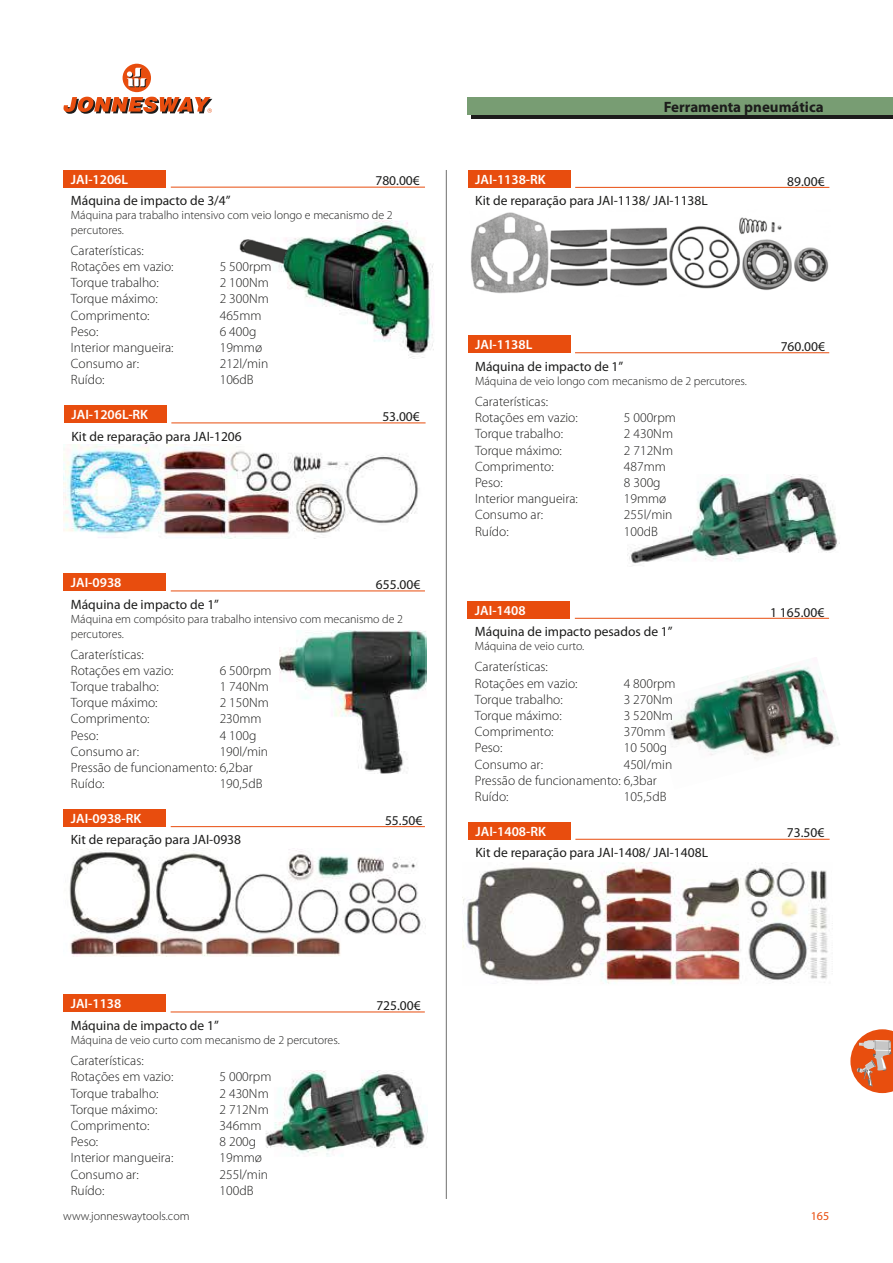
<style>
.page{position:relative;width:893px;height:1263px;background:#fff}
.page>*{position:absolute;margin:0;border:0;box-sizing:border-box;transform-origin:0 0}
.t1{font:700 15px "Myriad Pro";color:#1c1c1b}
.t2{font:300 13.5px/16.2px "Myriad Pro";color:#1c1c1b}
.t3{font:13.5px "Myriad Pro";color:#1c1c1b}
.t4{font:600 13.5px "Myriad Pro";color:#fff}
.t5{font:300 12px/14.4px "Myriad Pro";color:#1c1c1b}
.t6{font:12px "Myriad Pro";color:#e84d0e}
</style>
<div class="page">
<hr style="left:446px;top:170px;width:1px;height:1029px;background:#6f6f6e">
<div style="left:123px;top:64px;width:28px;height:28px;background:#e84d0e;border-radius:50%"></div>
<svg style="left:63px;top:97px;width:149px;height:17px"></svg>
<svg style="left:127px;top:68px;width:20px;height:19px"></svg>
<div style="left:472px;top:102px;width:421px;height:17px;background:#1c1c1b"></div>
<div style="left:467px;top:98px;width:426px;height:17px;background:#789d73"></div>
<div style="left:64px;top:170px;width:102px;height:17px;background:#e84d0e"></div>
<hr style="left:171px;top:187px;width:254px;height:1px;background:#e84d0e">
<div style="left:64px;top:406px;width:102px;height:17px;background:#e84d0e"></div>
<hr style="left:171px;top:423px;width:255px;height:1px;background:#e84d0e">
<div style="left:64px;top:574px;width:102px;height:17px;background:#e84d0e"></div>
<hr style="left:171px;top:591px;width:254px;height:1px;background:#e84d0e">
<div style="left:64px;top:809px;width:102px;height:17px;background:#e84d0e"></div>
<hr style="left:171px;top:826px;width:254px;height:1px;background:#e84d0e">
<div style="left:64px;top:995px;width:102px;height:17px;background:#e84d0e"></div>
<hr style="left:171px;top:1012px;width:254px;height:1px;background:#e84d0e">
<div style="left:468px;top:170px;width:102px;height:17px;background:#e84d0e"></div>
<hr style="left:575px;top:187px;width:254px;height:1px;background:#e84d0e">
<div style="left:468px;top:601px;width:102px;height:17px;background:#e84d0e"></div>
<hr style="left:575px;top:618px;width:254px;height:1px;background:#e84d0e">
<div style="left:468px;top:822px;width:102px;height:17px;background:#e84d0e"></div>
<hr style="left:575px;top:839px;width:255px;height:1px;background:#e84d0e">
<div style="left:468px;top:336px;width:102px;height:17px;background:#e84d0e"></div>
<hr style="left:575px;top:352px;width:254px;height:1px;background:#e84d0e">
<svg style="left:850px;top:1029px;width:43px;height:64px"></svg>
<img style="left:278px;top:221px;width:156px;height:137px">
<img style="left:280px;top:630px;width:147px;height:143px">
<img style="left:265px;top:1070px;width:162px;height:87px">
<img style="left:628px;top:475px;width:212px;height:91px">
<img style="left:667px;top:665px;width:173px;height:95px">
<img style="left:239px;top:235px;width:49px;height:30px">
<img style="left:471px;top:212px;width:358px;height:82px">
<img style="left:63px;top:444px;width:356px;height:94px">
<img style="left:69px;top:849px;width:354px;height:108px">
<img style="left:463px;top:863px;width:370px;height:121px">
<p class="t4" style="left:71px;top:171px;width:59px">JAI-1206L</p>
<p class="t3" style="left:375px;top:172px;width:46px">780.00€</p>
<p class="t3" style="left:71px;top:192px;width:161px">Máquina de impacto de 3/4”</p>
<p class="t5" style="left:71px;top:208px;width:323px">Máquina para trabalho intensivo com veio longo e mecanismo de 2 percutores.</p>
<p class="t2" style="left:71px;top:242px;width:104px">Caraterísticas:<br>Rotações em vazio:</p>
<p class="t2" style="left:220px;top:259px;width:53px">5 500rpm</p>
<p class="t2" style="left:71px;top:275px;width:89px">Torque trabalho:</p>
<p class="t2" style="left:220px;top:275px;width:51px">2 100Nm</p>
<p class="t2" style="left:71px;top:291px;width:88px">Torque máximo:</p>
<p class="t2" style="left:220px;top:291px;width:51px">2 300Nm</p>
<p class="t2" style="left:71px;top:307px;width:80px">Comprimento:</p>
<p class="t2" style="left:220px;top:307px;width:43px">465mm</p>
<p class="t2" style="left:71px;top:323px;width:29px">Peso:</p>
<p class="t2" style="left:220px;top:323px;width:38px">6 400g</p>
<p class="t2" style="left:71px;top:340px;width:104px">Interior mangueira:</p>
<p class="t2" style="left:220px;top:340px;width:44px">19mmø</p>
<p class="t2" style="left:71px;top:356px;width:70px">Consumo ar:</p>
<p class="t2" style="left:220px;top:356px;width:50px">212l/min</p>
<p class="t2" style="left:71px;top:372px;width:35px">Ruído:</p>
<p class="t2" style="left:220px;top:372px;width:35px">106dB</p>
<p class="t4" style="left:71px;top:406px;width:78px">JAI-1206L-RK</p>
<p class="t3" style="left:71px;top:428px;width:172px">Kit de reparação para JAI-1206</p>
<p class="t4" style="left:71px;top:574px;width:52px">JAI-0938</p>
<p class="t3" style="left:382px;top:408px;width:39px">53.00€</p>
<p class="t3" style="left:376px;top:576px;width:46px">655.00€</p>
<p class="t3" style="left:71px;top:596px;width:150px">Máquina de impacto de 1”</p>
<p class="t5" style="left:71px;top:612px;width:334px">Máquina em compósito para trabalho intensivo com mecanismo de 2 percutores.</p>
<p class="t2" style="left:71px;top:646px;width:104px">Caraterísticas:<br>Rotações em vazio:</p>
<p class="t2" style="left:220px;top:662px;width:53px">6 500rpm</p>
<p class="t2" style="left:71px;top:678px;width:89px">Torque trabalho:</p>
<p class="t2" style="left:220px;top:678px;width:51px">1 740Nm</p>
<p class="t2" style="left:71px;top:695px;width:88px">Torque máximo:</p>
<p class="t2" style="left:220px;top:695px;width:51px">2 150Nm</p>
<p class="t2" style="left:71px;top:711px;width:80px">Comprimento:</p>
<p class="t2" style="left:220px;top:711px;width:43px">230mm</p>
<p class="t2" style="left:71px;top:727px;width:29px">Peso:</p>
<p class="t2" style="left:220px;top:727px;width:38px">4 100g</p>
<p class="t2" style="left:71px;top:743px;width:70px">Consumo ar:</p>
<p class="t2" style="left:71px;top:743px;width:199px;text-indent:149px">190l/min<br>Pressão de funcionamento: 6,2bar<br>Ruído:</p>
<p class="t2" style="left:220px;top:776px;width:44px">190,5dB</p>
<p class="t4" style="left:71px;top:810px;width:72px">JAI-0938-RK</p>
<p class="t3" style="left:71px;top:831px;width:172px">Kit de reparação para JAI-0938</p>
<p class="t3" style="left:385px;top:812px;width:39px">55.50€</p>
<p class="t4" style="left:475px;top:171px;width:72px">JAI-1138-RK</p>
<p class="t1" style="left:664px;top:98px;width:162px">Ferramenta pneumática</p>
<p class="t3" style="left:787px;top:173px;width:39px">89.00€</p>
<p class="t3" style="left:475px;top:192px;width:234px">Kit de reparação para JAI-1138/ JAI-1138L</p>
<p class="t4" style="left:475px;top:336px;width:59px">JAI-1138L</p>
<p class="t3" style="left:475px;top:358px;width:150px">Máquina de impacto de 1”</p>
<p class="t5" style="left:475px;top:374px;width:273px">Máquina de veio longo com mecanismo de 2 percutores.</p>
<p class="t2" style="left:475px;top:394px;width:104px">Caraterísticas:<br>Rotações em vazio:</p>
<p class="t2" style="left:624px;top:410px;width:53px">5 000rpm</p>
<p class="t2" style="left:475px;top:426px;width:89px">Torque trabalho:</p>
<p class="t2" style="left:624px;top:426px;width:51px">2 430Nm</p>
<p class="t2" style="left:475px;top:442px;width:88px">Torque máximo:</p>
<p class="t2" style="left:624px;top:442px;width:51px">2 712Nm</p>
<p class="t2" style="left:475px;top:458px;width:80px">Comprimento:</p>
<p class="t2" style="left:624px;top:458px;width:43px">487mm</p>
<p class="t2" style="left:475px;top:475px;width:29px">Peso:</p>
<p class="t2" style="left:624px;top:475px;width:38px">8 300g</p>
<p class="t2" style="left:475px;top:491px;width:104px">Interior mangueira:</p>
<p class="t2" style="left:624px;top:491px;width:44px">19mmø</p>
<p class="t2" style="left:475px;top:507px;width:70px">Consumo ar:</p>
<p class="t2" style="left:624px;top:507px;width:50px">255l/min</p>
<p class="t2" style="left:475px;top:523px;width:35px">Ruído:</p>
<p class="t2" style="left:624px;top:523px;width:35px">100dB</p>
<p class="t3" style="left:781px;top:338px;width:46px">760.00€</p>
<p class="t4" style="left:475px;top:602px;width:52px">JAI-1408</p>
<p class="t3" style="left:475px;top:623px;width:199px">Máquina de impacto pesados de 1”</p>
<p class="t5" style="left:475px;top:639px;width:111px">Máquina de veio curto.</p>
<p class="t2" style="left:475px;top:659px;width:104px">Caraterísticas:<br>Rotações em vazio:</p>
<p class="t2" style="left:624px;top:675px;width:53px">4 800rpm</p>
<p class="t2" style="left:475px;top:691px;width:89px">Torque trabalho:</p>
<p class="t2" style="left:624px;top:691px;width:51px">3 270Nm</p>
<p class="t2" style="left:475px;top:708px;width:88px">Torque máximo:</p>
<p class="t2" style="left:624px;top:708px;width:51px">3 520Nm</p>
<p class="t2" style="left:475px;top:724px;width:80px">Comprimento:</p>
<p class="t2" style="left:624px;top:724px;width:43px">370mm</p>
<p class="t2" style="left:475px;top:740px;width:29px">Peso:</p>
<p class="t2" style="left:624px;top:740px;width:45px">10 500g</p>
<p class="t2" style="left:475px;top:756px;width:70px">Consumo ar:</p>
<p class="t2" style="left:475px;top:756px;width:199px;text-indent:149px">450l/min<br>Pressão de funcionamento: 6,3bar<br>Ruído:</p>
<p class="t2" style="left:624px;top:789px;width:44px">105,5dB</p>
<p class="t4" style="left:475px;top:823px;width:72px">JAI-1408-RK</p>
<p class="t3" style="left:475px;top:844px;width:234px">Kit de reparação para JAI-1408/ JAI-1408L</p>
<p class="t3" style="left:770px;top:604px;width:56px">1 165.00€</p>
<p class="t3" style="left:787px;top:825px;width:39px">73.50€</p>
<p class="t4" style="left:71px;top:995px;width:52px">JAI-1138</p>
<p class="t3" style="left:71px;top:1017px;width:150px">Máquina de impacto de 1”</p>
<p class="t5" style="left:71px;top:1033px;width:271px">Máquina de veio curto com mecanismo de 2 percutores.</p>
<p class="t2" style="left:71px;top:1053px;width:104px">Caraterísticas:<br>Rotações em vazio:</p>
<p class="t2" style="left:220px;top:1069px;width:53px">5 000rpm</p>
<p class="t2" style="left:71px;top:1085px;width:89px">Torque trabalho:</p>
<p class="t2" style="left:220px;top:1085px;width:51px">2 430Nm</p>
<p class="t2" style="left:71px;top:1101px;width:88px">Torque máximo:</p>
<p class="t2" style="left:220px;top:1101px;width:51px">2 712Nm</p>
<p class="t2" style="left:71px;top:1117px;width:80px">Comprimento:</p>
<p class="t2" style="left:220px;top:1117px;width:43px">346mm</p>
<p class="t2" style="left:71px;top:1134px;width:29px">Peso:</p>
<p class="t2" style="left:220px;top:1134px;width:38px">8 200g</p>
<p class="t2" style="left:71px;top:1150px;width:104px">Interior mangueira:</p>
<p class="t2" style="left:220px;top:1150px;width:44px">19mmø</p>
<p class="t2" style="left:71px;top:1166px;width:70px">Consumo ar:</p>
<p class="t2" style="left:220px;top:1166px;width:50px">255l/min</p>
<p class="t2" style="left:71px;top:1182px;width:35px">Ruído:</p>
<p class="t2" style="left:220px;top:1182px;width:35px">100dB</p>
<p class="t3" style="left:376px;top:997px;width:46px">725.00€</p>
<p class="t5" style="left:63px;top:1209px;width:128px">www.jonneswaytools.com</p>
<p class="t6" style="left:811px;top:1209px;width:20px">165</p>
</div>
